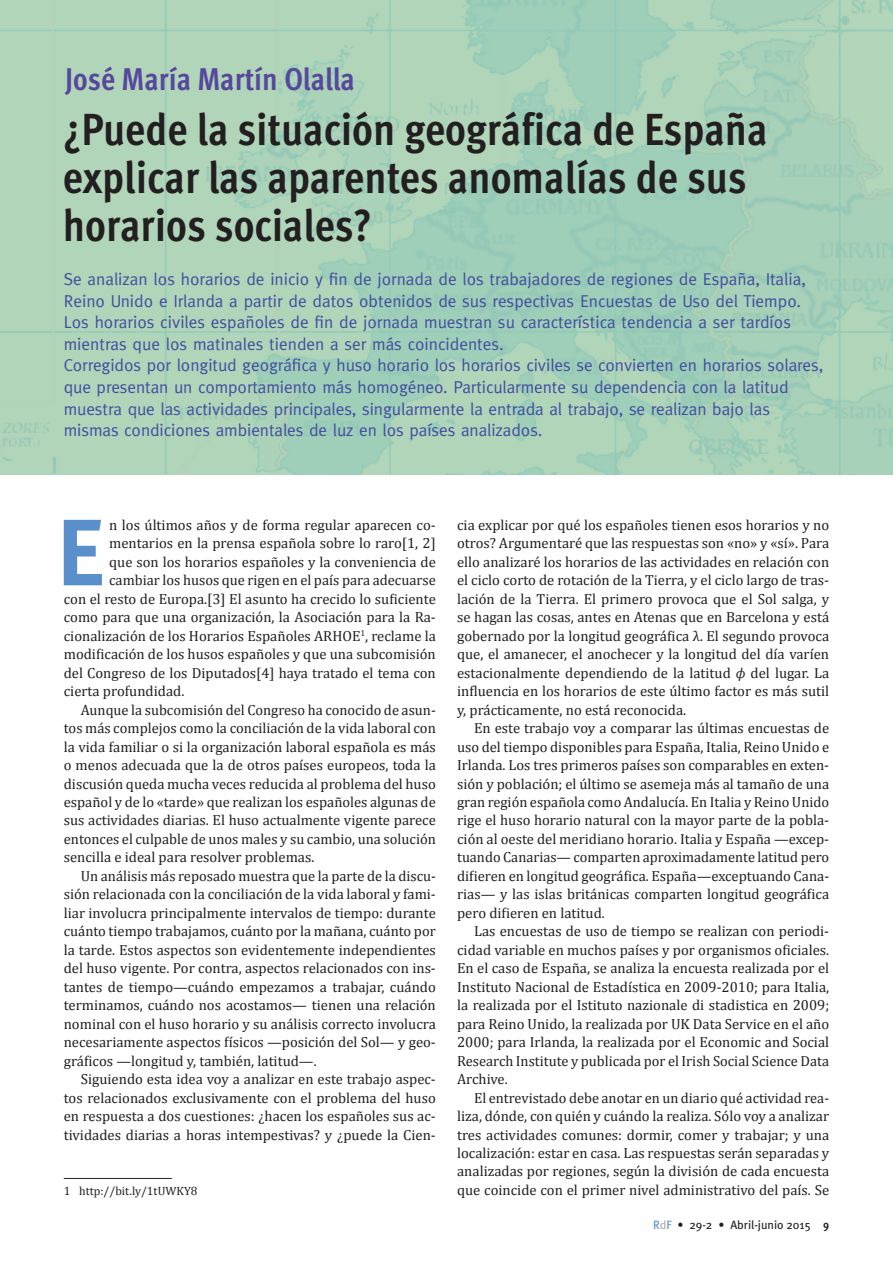
<style>
.page{position:relative;width:893px;height:1263px;background:#fff}
.page>*{position:absolute;margin:0;border:0;box-sizing:border-box;transform-origin:0 0}
.Cuerpo_de_texto_capi{font:700 94.2px "Meta";color:#5990cb}
.Título_artículo{font:700 45px/48px "Meta Cond";color:#231f20}
.Autores_en_título{font:700 31.5px "Meta Cond";color:#57479d}
.Resumen{font:17.25px/21.6px "Meta";letter-spacing:-.005em;color:#434da0}
.Cuerpo_de_texto{font:14.7px/18.5px "Cambria";color:#231f20;text-align:justify}
.Notas{font:14.7px/18.5px "Cambria";color:#231f20;text-align:justify}
.Cuerpo_de_texto_capi-2{font:14.7px "Cambria";color:#231f20}
.t1{font:12px "Meta";color:#231f20}
.Notas-2{font:12px "Cambria";color:#231f20}
.s1{font-style:italic}
.s2{color:#5990cb}
.s3{color:#a8a9ad}
.s4{font-family:"Meta Cond";font-weight:700}
</style>
<div class="page">
<hr style="left:64px;top:1178px;width:108px;height:1px;background:#231f20">
<img style="left:0;top:0;width:893px;height:474px">
<p class="Autores_en_título" style="left:65px;top:60px;width:291px">José María Martín Olalla</p>
<p class="Título_artículo" style="left:63px;top:105px;width:706px">¿Puede la situación geográfica de España explicar las aparentes anomalías de sus horarios sociales?</p>
<p class="Resumen" style="left:64px;top:268px;width:744px">Se analizan los horarios de inicio y fin de jornada de los trabajadores de regiones de España, Italia,<br>Reino Unido e Irlanda a partir de datos obtenidos de sus respectivas Encuestas de Uso del Tiempo.</p>
<p class="Resumen" style="left:64px;top:311px;width:729px">Los horarios civiles españoles de fin de jornada muestran su característica tendencia a ser tardíos mientras que los matinales tienden a ser más coincidentes.</p>
<p class="Resumen" style="left:64px;top:354px;width:761px">Corregidos por longitud geográfica y huso horario los horarios civiles se convierten en horarios solares, que presentan un comportamiento más homogéneo. Particularmente su dependencia con la latitud muestra que las actividades principales, singularmente la entrada al trabajo, se realizan bajo las mismas condiciones ambientales de luz en los países analizados.</p>
<p class="Cuerpo_de_texto_capi" style="left:57px;top:498px;width:49px">E</p>
<p class="Cuerpo_de_texto_capi-2" style="left:109px;top:516px;width:328px">n los últimos años y de forma regular aparecen co-</p>
<p class="Cuerpo_de_texto_capi-2" style="left:109px;top:535px;width:328px">mentarios en la prensa española sobre lo raro[1, 2]</p>
<p class="Cuerpo_de_texto_capi-2" style="left:109px;top:553px;width:328px">que son los horarios españoles y la conveniencia de</p>
<p class="Cuerpo_de_texto_capi-2" style="left:109px;top:572px;width:328px">cambiar los husos que rigen en el país para adecuarse</p>
<p class="Cuerpo_de_texto_capi-2" style="left:64px;top:590px;width:374px">con el resto de Europa.[3] El asunto ha crecido lo suficiente</p>
<p class="Cuerpo_de_texto_capi-2" style="left:64px;top:609px;width:374px">como para que una organización, la Asociación para la Ra-</p>
<p class="Cuerpo_de_texto_capi-2" style="left:64px;top:627px;width:374px">cionalización de los Horarios Españoles ARHOE<sup>1</sup>, reclame la</p>
<p class="Cuerpo_de_texto_capi-2" style="left:64px;top:645px;width:374px">modificación de los husos españoles y que una subcomisión</p>
<p class="Cuerpo_de_texto_capi-2" style="left:64px;top:664px;width:374px">del Congreso de los Diputados[4] haya tratado el tema con</p>
<p class="Cuerpo_de_texto_capi-2" style="left:64px;top:682px;width:122px">cierta profundidad.</p>
<p class="Cuerpo_de_texto" style="left:64px;top:700px;width:374px;text-indent:17px">Aunque la subcomisión del Congreso ha conocido de asun&shy;tos más complejos como la conciliación de la vida laboral con la vida familiar o si la organización laboral española es más o menos adecuada que la de otros países europeos, toda la discusión queda mucha veces reducida al problema del huso español y de lo «tarde» que realizan los españoles algunas de sus actividades diarias. El huso actualmente vigente parece entonces el culpable de unos males y su cambio, una solución sencilla e ideal para resolver problemas.</p>
<p class="Cuerpo_de_texto" style="left:64px;top:866px;width:374px;text-indent:17px">Un análisis más reposado muestra que la parte de la discu&shy;sión relacionada con la conciliación de la vida laboral y fami&shy;liar involucra principalmente intervalos de tiempo: durante cuánto tiempo trabajamos, cuánto por la mañana, cuánto por la tarde. Estos aspectos son evidentemente independientes del huso vigente. Por contra, aspectos relacionados con ins&shy;tantes de tiempo—cuándo empezamos a trabajar, cuándo terminamos, cuándo nos acostamos— tienen una relación nominal con el huso horario y su análisis correcto involucra necesariamente aspectos físicos —posición del Sol— y geo&shy;gráficos —longitud y, también, latitud—.</p>
<p class="Cuerpo_de_texto" style="left:64px;top:1070px;width:374px;text-indent:17px">Siguiendo esta idea voy a analizar en este trabajo aspec&shy;tos relacionados exclusivamente con el problema del huso en respuesta a dos cuestiones: ¿hacen los españoles sus ac&shy;tividades diarias a horas intempestivas? y ¿puede la Cien-</p>
<p class="Notas-2" style="left:64px;top:1184px;width:135px">1 http://bit.ly/1tUWKY8</p>
<p class="Notas" style="left:457px;top:516px;width:374px">cia explicar por qué los españoles tienen esos horarios y no otros? Argumentaré que las respuestas son «no» y «sí». Para ello analizaré los horarios de las actividades en relación con el ciclo corto de rotación de la Tierra, y el ciclo largo de tras&shy;lación de la Tierra. El primero provoca que el Sol salga, y se hagan las cosas, antes en Atenas que en Barcelona y está gobernado por la longitud geográfica λ. El segundo provoca que, el amanecer, el anochecer y la longitud del día varíen estacionalmente dependiendo de la latitud <span class="s1">ϕ</span> del lugar. La influencia en los horarios de este último factor es más sutil y, prácticamente, no está reconocida.</p>
<p class="Cuerpo_de_texto" style="left:457px;top:719px;width:374px;text-indent:17px">En este trabajo voy a comparar las últimas encuestas de uso del tiempo disponibles para España, Italia, Reino Unido e Irlanda. Los tres primeros países son comparables en exten&shy;sión y población; el último se asemeja más al tamaño de una gran región española como Andalucía. En Italia y Reino Unido rige el huso horario natural con la mayor parte de la pobla&shy;ción al oeste del meridiano horario. Italia y España —excep&shy;tuando Canarias— comparten aproximadamente latitud pero difieren en longitud geográfica. España—exceptuando Cana&shy;rias— y las islas británicas comparten longitud geográfica pero difieren en latitud.</p>
<p class="Cuerpo_de_texto" style="left:457px;top:922px;width:374px;text-indent:17px">Las encuestas de uso de tiempo se realizan con periodi&shy;cidad variable en muchos países y por organismos oficiales.<br>En el caso de España, se analiza la encuesta realizada por el Instituto Nacional de Estadística en 2009-2010; para Italia, la realizada por el Istituto nazionale di stadistica en 2009; para Reino Unido, la realizada por UK Data Service en el año 2000; para Irlanda, la realizada por el Economic and Social Research Institute y publicada por el Irish Social Science Data Archive.</p>
<p class="Cuerpo_de_texto" style="left:457px;top:1088px;width:374px;text-indent:17px">El entrevistado debe anotar en un diario qué actividad rea&shy;liza, dónde, con quién y cuándo la realiza. Sólo voy a analizar tres actividades comunes: dormir, comer y trabajar; y una localización: estar en casa. Las respuestas serán separadas y analizadas por regiones, según la división de cada encuesta que coincide con el primer nivel administrativo del país. Se</p>
<p class="t1" style="left:653px;top:1218px;width:177px"><span class="s2">R</span><span class="s3">d</span><span class="s2">F</span> • 29-2 • Abril-junio 2015 <span class="s4">9</span></p>
</div>
